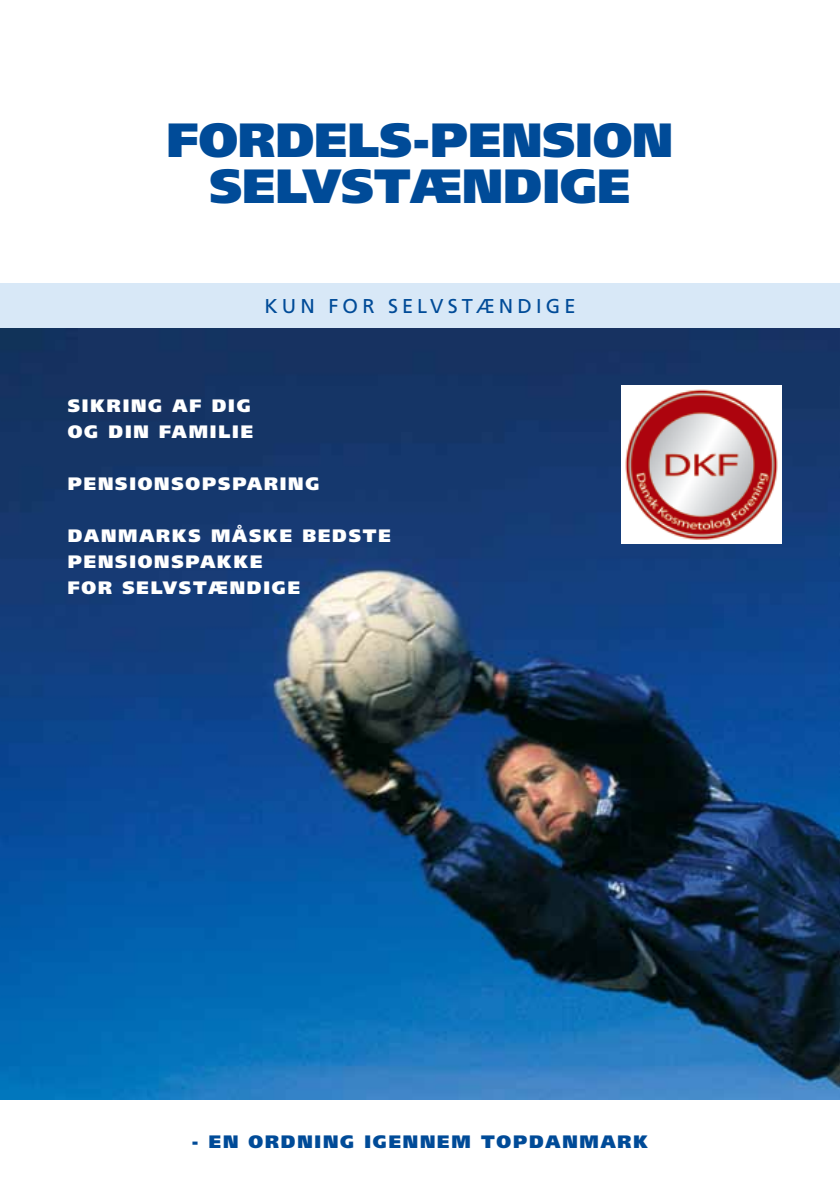
<style>
.page{position:relative;width:840px;height:1191px;background:#fff}
.page>*{position:absolute;margin:0;border:0;box-sizing:border-box;transform-origin:0 0}
.t1{font:900 48px/46px "Frutiger";color:#004b98;text-align:center}
.t2{font:20px "Frutiger";letter-spacing:.205em;color:#004b98}
.t3{font:900 18px/26px "Frutiger";letter-spacing:.1em;color:#fff}
.t4{font:900 18px "Frutiger";color:#004b98}
</style>
<div class="page">
<div style="left:0;top:283px;width:839px;height:46px;background:#d8e8f7"></div>
<img style="left:0;top:329px;width:839px;height:771px">
<img style="left:621px;top:385px;width:160px;height:159px">
<h1 class="t1" style="left:167px;top:116px;width:507px">FORDELS-PENSION<br>SELVSTÆNDIGE</h1>
<p class="t2" style="left:264px;top:294px;width:312px">KUN FOR SELV STÆNDIGE</p>
<p class="t3" style="left:68px;top:392px;width:54px">SIKRING</p>
<p class="t3" style="left:172px;top:392px;width:53px">AF DIG</p>
<p class="t3" style="left:68px;top:418px;width:16px">OG</p>
<p class="t3" style="left:108px;top:418px;width:14px">DIN</p>
<p class="t3" style="left:159px;top:418px;width:63px">FAMILIE</p>
<p class="t3" style="left:68px;top:470px;width:16px">PENSIONSOPSP</p>
<p class="t3" style="left:247px;top:470px;width:32px">ARING</p>
<p class="t3" style="left:68px;top:522px;width:266px">DANMARKS MÅSKE BEDSTE<br>PENSIONSP</p>
<p class="t3" style="left:200px;top:548px;width:62px">AKKE</p>
<p class="t3" style="left:68px;top:574px;width:16px">FOR</p>
<p class="t3" style="left:122px;top:574px;width:16px">SELVSTÆNDIGE</p>
<p class="t4" style="left:192px;top:1131px;width:32px">- EN</p>
<p class="t4" style="left:248px;top:1131px;width:16px">ORDNING</p>
<p class="t4" style="left:364px;top:1131px;width:15px">IGENNE</p>
<p class="t4" style="left:451px;top:1131px;width:47px">M TOPD</p>
<p class="t4" style="left:545px;top:1131px;width:104px">ANMARK</p>
</div>
